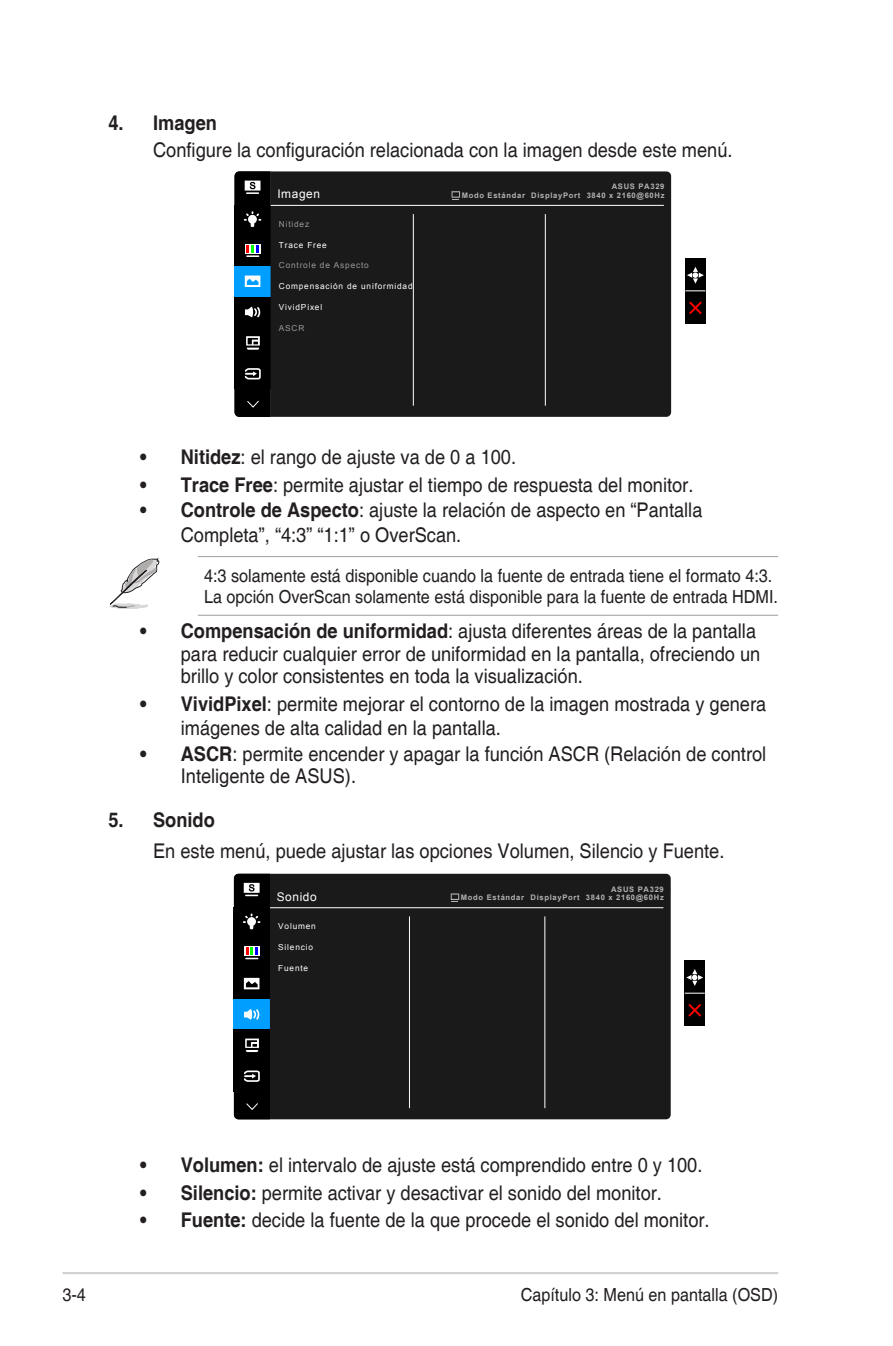
<style>
.page{position:relative;width:893px;height:1346px;background:#fff}
.page>*{position:absolute;margin:0;border:0;box-sizing:border-box;transform-origin:0 0}
.Bulleted_Text{font:20.25px/22.5px "Helvetica";color:#231f20;scale:.9 1}
.List{font:20.25px "Helvetica";color:#231f20;scale:.9 1}
.List_Bold{font:20.25px "Helvetica";color:#231f20;scale:.9 1}
.List_Bold-2{font:700 20.25px "Helvetica";color:#231f20;scale:.9 1}
.Message{font:18px/21.6px "Helvetica";color:#231f20;scale:.9 1}
.t1{font:11.92px "Arial";letter-spacing:.05em;color:#fff}
.t2{font:8.33px "Arial";letter-spacing:.1em;color:#fff}
.t3{font:8.33px "Arial";letter-spacing:.1em;color:#999}
.t4{font:700 7.65px/8.8px "Arial";letter-spacing:.09em;color:#b3b3b3;text-align:right}
.s1{font-weight:700}
</style>
<div class="page">
<hr style="left:63px;top:1272px;width:715px;height:2px;background:#d1d2d4">
<hr style="left:198px;top:556px;width:580px;height:1px;background:#a8a9ad">
<hr style="left:198px;top:615px;width:580px;height:1px;background:#a8a9ad">
<div style="left:271px;top:171px;width:400px;height:246px;background:#1a1a1a"></div>
<svg style="left:235px;top:171px;width:36px;height:246px;background:#172934"></svg>
<hr style="left:271px;top:205px;width:393px;height:1px;background:#fff">
<hr style="left:413px;top:214px;width:1px;height:192px;background:#fff">
<hr style="left:545px;top:214px;width:1px;height:192px;background:#fff">
<div style="left:685px;top:258px;width:21px;height:66px;background:#000"></div>
<svg style="left:685px;top:290px;width:20px;height:1px"></svg>
<svg style="left:687px;top:267px;width:17px;height:17px"></svg>
<svg style="left:689px;top:301px;width:13px;height:13px"></svg>
<svg style="left:452px;top:191px;width:8px;height:7px"></svg>
<svg style="left:452px;top:192px;width:7px;height:8px"></svg>
<svg style="left:109px;top:558px;width:50px;height:51px"></svg>
<div style="left:270px;top:874px;width:401px;height:245px;background:#1a1a1a"></div>
<hr style="left:270px;top:907px;width:393px;height:1px;background:#fff">
<hr style="left:409px;top:916px;width:1px;height:192px;background:#fff">
<hr style="left:544px;top:916px;width:1px;height:192px;background:#fff">
<svg style="left:234px;top:874px;width:36px;height:245px;background:#172933"></svg>
<div style="left:685px;top:960px;width:20px;height:66px;background:#000"></div>
<svg style="left:685px;top:993px;width:20px;height:1px"></svg>
<svg style="left:686px;top:969px;width:17px;height:17px"></svg>
<svg style="left:688px;top:1004px;width:13px;height:12px"></svg>
<svg style="left:451px;top:893px;width:8px;height:7px"></svg>
<svg style="left:452px;top:894px;width:6px;height:8px"></svg>
<p class="List_Bold-2" style="left:108px;top:110px;width:122px">4. Imagen</p>
<p class="List" style="left:153px;top:138px;width:645px">Configure la configuración relacionada con la imagen desde este menú.</p>
<p class="t1" style="left:277px;top:186px;width:44px">Imagen</p>
<p class="t4" style="left:462px;top:183px;width:204px">ASUS PA329<br>Modo Estándar DisplayPort 3840 x 2160@60Hz</p>
<p class="t3" style="left:279px;top:219px;width:32px">Nitidez</p>
<p class="t2" style="left:279px;top:239px;width:49px">Trace Free</p>
<p class="t3" style="left:279px;top:260px;width:91px">Controle de Aspecto</p>
<p class="t2" style="left:279px;top:281px;width:135px">Compensación de uniformidad</p>
<p class="t2" style="left:279px;top:301px;width:45px">VividPixel</p>
<p class="t3" style="left:279px;top:322px;width:27px">ASCR</p>
<p class="Bulleted_Text" style="left:140px;top:446px;width:419px"><span class="s1">• Nitidez</span>: el rango de ajuste va de 0 a 100.</p>
<p class="Bulleted_Text" style="left:140px;top:474px;width:616px"><span class="s1">• Trace Free</span>: permite ajustar el tiempo de respuesta del monitor.</p>
<p class="Bulleted_Text" style="left:181px;top:499px;width:581px;line-height:24.3px;text-indent:-40px"><span class="s1">• Controle de Aspecto</span>: ajuste la relación de aspecto en “Pantalla<br>Completa”, “4:3” “1:1” o OverScan.</p>
<p class="Message" style="left:204px;top:565px;width:639px">4:3 solamente está disponible cuando la fuente de entrada tiene el formato 4:3.<br>La opción OverScan solamente está disponible para la fuente de entrada HDMI.</p>
<p class="Bulleted_Text" style="left:181px;top:621px;width:645px;text-indent:-40px"><span class="s1">• Compensación de uniformidad</span>: ajusta diferentes áreas de la pantalla para reducir cualquier error de uniformidad en la pantalla, ofreciendo un brillo y color consistentes en toda la visualización.</p>
<p class="Bulleted_Text" style="left:181px;top:692px;width:652px;line-height:24.3px;text-indent:-40px"><span class="s1">• VividPixel</span>: permite mejorar el contorno de la imagen mostrada y genera imágenes de alta calidad en la pantalla.</p>
<p class="Bulleted_Text" style="left:181px;top:743px;width:652px;text-indent:-40px"><span class="s1">• ASCR</span>: permite encender y apagar la función ASCR (Relación de control<br>Inteligente de ASUS).</p>
<p class="List_Bold-2" style="left:108px;top:807px;width:120px">5. Sonido</p>
<p class="List_Bold" style="left:153px;top:839px;width:636px">En este menú, puede ajustar las opciones Volumen, Silencio y Fuente.</p>
<p class="t1" style="left:277px;top:889px;width:42px">Sonido</p>
<p class="t4" style="left:461px;top:885px;width:204px">ASUS PA329<br>Modo Estándar DisplayPort 3840 x 2160@60Hz</p>
<p class="t2" style="left:278px;top:921px;width:39px">Volumen</p>
<p class="t2" style="left:278px;top:942px;width:36px">Silencio</p>
<p class="t2" style="left:278px;top:962px;width:31px">Fuente</p>
<p class="Bulleted_Text" style="left:140px;top:1154px;width:626px"><span class="s1">• Volumen:</span> el intervalo de ajuste está comprendido entre 0 y 100.</p>
<p class="Bulleted_Text" style="left:140px;top:1182px;width:581px"><span class="s1">• Silencio:</span> permite activar y desactivar el sonido del monitor.</p>
<p class="Bulleted_Text" style="left:140px;top:1209px;width:634px"><span class="s1">• Fuente:</span> decide la fuente de la que procede el sonido del monitor.</p>
<p class="Message" style="left:63px;top:1284px;width:28px">3-4</p>
<p class="Message" style="left:521px;top:1284px;width:288px">Capítulo 3: Menú en pantalla (OSD)</p>
</div>
